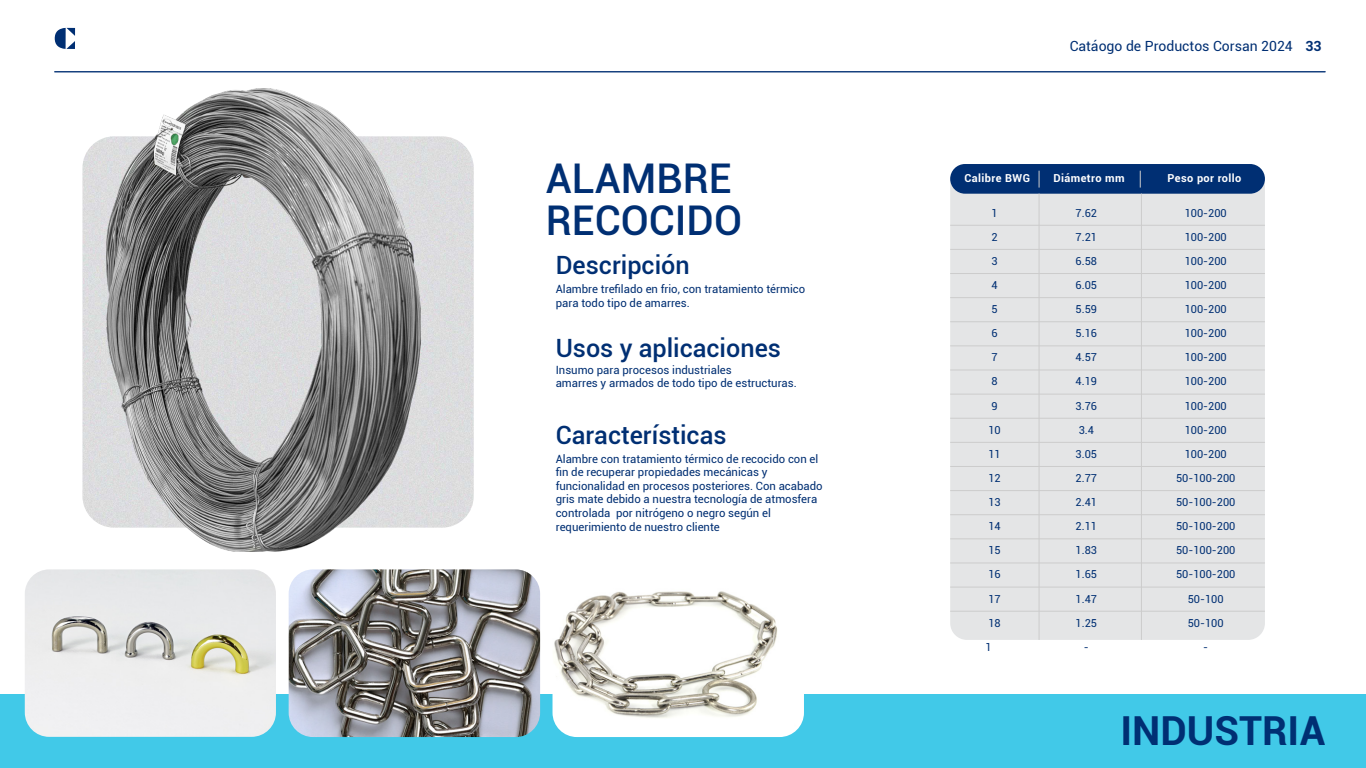
<style>
.page{position:relative;width:1366px;height:768px;background:#fff}
.page>*{position:absolute;margin:0;border:0;box-sizing:border-box;transform-origin:0 0}
.t1{font:500 41px/42px "Roboto";color:#002f73}
.t2{font:700 40px "Roboto";color:#002f73}
.t3{font:500 25.2px "Roboto";color:#002f73}
.t4{font:14px "Roboto";color:#002f73}
.t5{font:11.4px/13.6px "Roboto";color:#002f73}
.t6{font:11px "Roboto";color:#002f73}
.t7{font:700 11px "Roboto";letter-spacing:.04em;color:#fff}
.s1{font-weight:700}
</style>
<div class="page">
<hr style="left:55px;top:71px;width:1270px;height:1px;background:#002f73">
<svg style="left:55px;top:28px;width:20px;height:21px"></svg>
<img style="left:82px;top:136px;width:392px;height:392px">
<img style="left:106px;top:89px;width:315px;height:463px">
<div style="left:0;top:695px;width:1366px;height:73px;background:#41c9e8"></div>
<div style="left:950px;top:164px;width:315px;height:476px;background:#e4e5e6;border-radius:17px"></div>
<div style="left:950px;top:164px;width:315px;height:30px;background:#002f73;border-radius:15px"></div>
<hr style="left:1039px;top:194px;width:1px;height:446px;background:#ccc">
<hr style="left:1141px;top:194px;width:1px;height:446px;background:#ccc">
<hr style="left:950px;top:225px;width:315px;height:1px;background:#ccc">
<svg style="left:1039px;top:171px;width:1px;height:17px"></svg>
<svg style="left:1140px;top:171px;width:1px;height:17px"></svg>
<hr style="left:950px;top:249px;width:315px;height:1px;background:#ccc">
<hr style="left:950px;top:273px;width:315px;height:1px;background:#ccc">
<hr style="left:950px;top:297px;width:315px;height:1px;background:#ccc">
<hr style="left:950px;top:322px;width:315px;height:1px;background:#ccc">
<hr style="left:950px;top:346px;width:315px;height:1px;background:#ccc">
<hr style="left:950px;top:370px;width:315px;height:1px;background:#ccc">
<hr style="left:950px;top:394px;width:315px;height:1px;background:#ccc">
<hr style="left:950px;top:418px;width:315px;height:1px;background:#ccc">
<hr style="left:950px;top:442px;width:315px;height:1px;background:#ccc">
<hr style="left:950px;top:466px;width:315px;height:1px;background:#ccc">
<hr style="left:950px;top:490px;width:315px;height:1px;background:#ccc">
<hr style="left:950px;top:514px;width:315px;height:1px;background:#ccc">
<hr style="left:950px;top:539px;width:315px;height:1px;background:#ccc">
<hr style="left:950px;top:563px;width:315px;height:1px;background:#ccc">
<hr style="left:950px;top:587px;width:315px;height:1px;background:#ccc">
<hr style="left:950px;top:611px;width:315px;height:1px;background:#ccc">
<img style="left:25px;top:569px;width:251px;height:168px">
<img style="left:289px;top:569px;width:251px;height:168px">
<img style="left:553px;top:591px;width:251px;height:146px">
<h1 class="t1" style="left:546px;top:156px;width:198px">ALAMBRE<br>RECOCIDO</h1>
<h3 class="t3" style="left:556px;top:248px;width:136px">Descripción</h3>
<p class="t5" style="left:556px;top:282px;width:251px">Alambre trefilado en frio, con tratamiento térmico para todo tipo de amarres.</p>
<h3 class="t3" style="left:556px;top:330px;width:227px">Usos y aplicaciones</h3>
<p class="t5" style="left:556px;top:363px;width:243px">Insumo para procesos industriales<br>amarres y armados de todo tipo de estructuras.</p>
<h3 class="t3" style="left:556px;top:417px;width:172px">Características</h3>
<p class="t5" style="left:556px;top:451px;width:268px">Alambre con tratamiento térmico de recocido con el fin de recuperar propiedades mecánicas y funcionalidad en procesos posteriores. Con acabado gris mate debido a nuestra tecnología de atmosfera controlada por nitrógeno o negro según el requerimiento de nuestro cliente</p>
<p class="t4" style="left:1070px;top:37px;width:253px">Catáogo de Productos Corsan 2024 <span class="s1">33</span></p>
<p class="t7" style="left:964px;top:171px;width:67px">Calibre BWG</p>
<p class="t7" style="left:1053px;top:171px;width:73px">Diámetro mm</p>
<p class="t7" style="left:1168px;top:171px;width:75px">Peso por rollo</p>
<p class="t6" style="left:992px;top:205px;width:8px">1</p>
<p class="t6" style="left:1076px;top:205px;width:23px">7.62</p>
<p class="t6" style="left:1185px;top:205px;width:44px">100-200</p>
<p class="t6" style="left:992px;top:229px;width:8px">2</p>
<p class="t6" style="left:1076px;top:229px;width:23px">7.21</p>
<p class="t6" style="left:1185px;top:229px;width:44px">100-200</p>
<p class="t6" style="left:992px;top:253px;width:8px">3</p>
<p class="t6" style="left:1076px;top:253px;width:23px">6.58</p>
<p class="t6" style="left:1185px;top:253px;width:44px">100-200</p>
<p class="t6" style="left:992px;top:277px;width:8px">4</p>
<p class="t6" style="left:1076px;top:277px;width:23px">6.05</p>
<p class="t6" style="left:1185px;top:277px;width:44px">100-200</p>
<p class="t6" style="left:992px;top:301px;width:8px">5</p>
<p class="t6" style="left:1076px;top:301px;width:23px">5.59</p>
<p class="t6" style="left:1185px;top:301px;width:44px">100-200</p>
<p class="t6" style="left:992px;top:326px;width:8px">6</p>
<p class="t6" style="left:1076px;top:326px;width:23px">5.16</p>
<p class="t6" style="left:1185px;top:326px;width:44px">100-200</p>
<p class="t6" style="left:992px;top:350px;width:8px">7</p>
<p class="t6" style="left:1076px;top:350px;width:23px">4.57</p>
<p class="t6" style="left:1185px;top:350px;width:44px">100-200</p>
<p class="t6" style="left:992px;top:374px;width:8px">8</p>
<p class="t6" style="left:1076px;top:374px;width:23px">4.19</p>
<p class="t6" style="left:1185px;top:374px;width:44px">100-200</p>
<p class="t6" style="left:992px;top:398px;width:8px">9</p>
<p class="t6" style="left:1076px;top:398px;width:23px">3.76</p>
<p class="t6" style="left:1185px;top:398px;width:44px">100-200</p>
<p class="t6" style="left:988px;top:422px;width:14px">10</p>
<p class="t6" style="left:1079px;top:422px;width:17px">3.4</p>
<p class="t6" style="left:1185px;top:422px;width:44px">100-200</p>
<p class="t6" style="left:988px;top:446px;width:14px">11</p>
<p class="t6" style="left:1076px;top:446px;width:23px">3.05</p>
<p class="t6" style="left:1185px;top:446px;width:44px">100-200</p>
<p class="t6" style="left:988px;top:470px;width:14px">12</p>
<p class="t6" style="left:1076px;top:470px;width:23px">2.77</p>
<p class="t6" style="left:1176px;top:470px;width:61px">50-100-200</p>
<p class="t6" style="left:988px;top:494px;width:14px">13</p>
<p class="t6" style="left:1076px;top:494px;width:23px">2.41</p>
<p class="t6" style="left:1176px;top:494px;width:61px">50-100-200</p>
<p class="t6" style="left:988px;top:519px;width:14px">14</p>
<p class="t6" style="left:1076px;top:519px;width:23px">2.11</p>
<p class="t6" style="left:1176px;top:519px;width:61px">50-100-200</p>
<p class="t6" style="left:988px;top:543px;width:14px">15</p>
<p class="t6" style="left:1076px;top:543px;width:23px">1.83</p>
<p class="t6" style="left:1176px;top:543px;width:61px">50-100-200</p>
<p class="t6" style="left:988px;top:567px;width:14px">16</p>
<p class="t6" style="left:1076px;top:567px;width:23px">1.65</p>
<p class="t6" style="left:1176px;top:567px;width:61px">50-100-200</p>
<p class="t6" style="left:988px;top:591px;width:14px">17</p>
<p class="t6" style="left:1076px;top:591px;width:23px">1.47</p>
<p class="t6" style="left:1188px;top:591px;width:37px">50-100</p>
<p class="t6" style="left:988px;top:615px;width:14px">18</p>
<p class="t6" style="left:1076px;top:615px;width:23px">1.25</p>
<p class="t6" style="left:1188px;top:615px;width:37px">50-100</p>
<p class="t6" style="left:986px;top:639px;width:8px">1</p>
<p class="t6" style="left:1084px;top:639px;width:6px">-</p>
<p class="t6" style="left:1203px;top:639px;width:6px">-</p>
<h2 class="t2" style="left:1121px;top:703px;width:206px">INDUSTRIA</h2>
</div>
